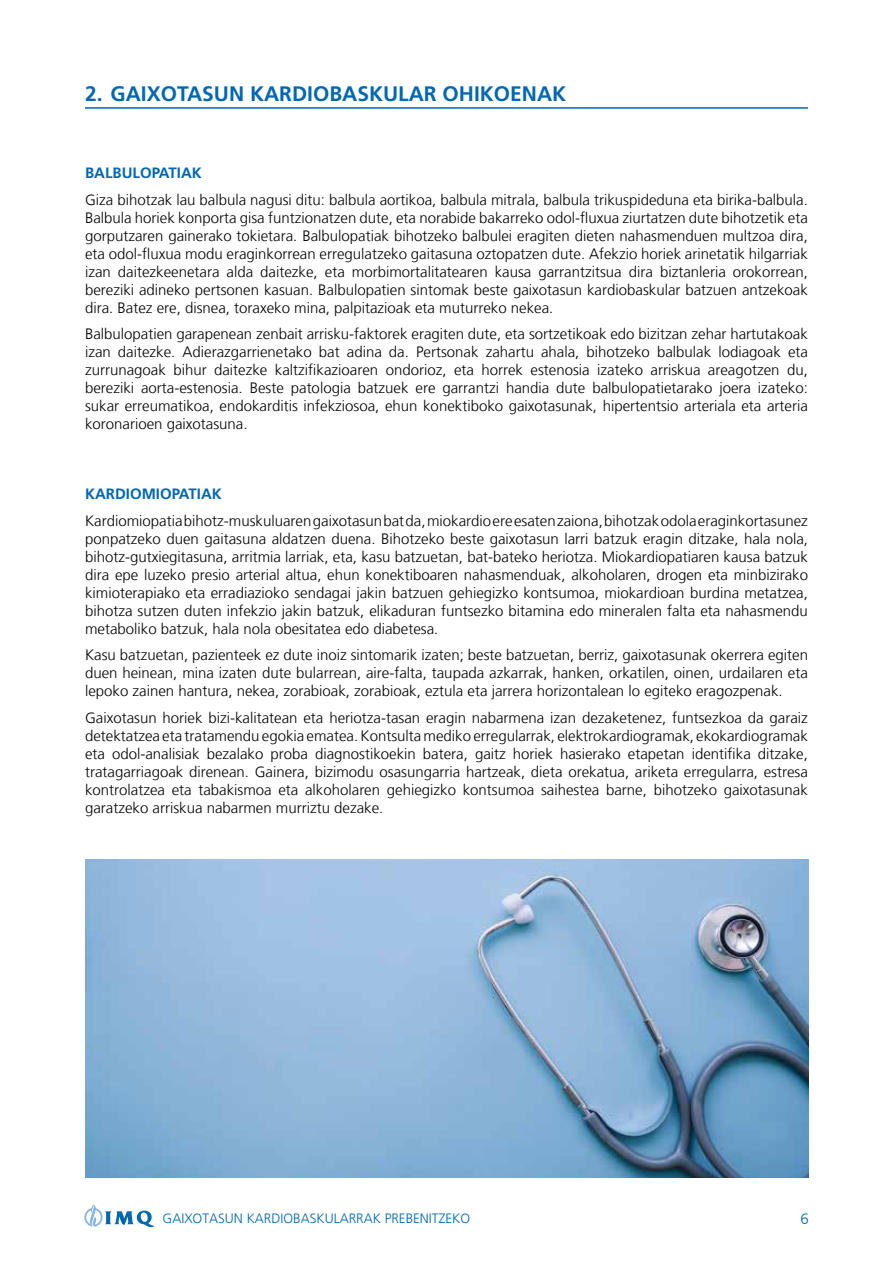
<style>
.page{position:relative;width:893px;height:1263px;background:#fff}
.page>*{position:absolute;margin:0;border:0;box-sizing:border-box;transform-origin:0 0}
.t1{font:700 21px "Frutiger LT Std";color:#0067b2}
.t2{font:300 15px/18px "Frutiger LT";color:#000;text-align:justify}
.t3{font:700 15px "Frutiger LT Std";color:#0067b2}
.t4{font:300 15px "Frutiger LT";color:#0067b2}
.t5{font:300 13.5px "Frutiger LT";color:#0067b2}
</style>
<div class="page">
<svg style="left:84px;top:1204px;width:70px;height:24px"></svg>
<img style="left:85px;top:859px;width:724px;height:319px">
<hr style="left:85px;top:107px;width:723px;height:2px;background:#0067b2">
<h1 class="t1" style="left:85px;top:81px;width:483px">2. GAIXOTASUN KARDIOBASKULAR OHIKOENAK</h1>
<p class="t3" style="left:85px;top:164px;width:118px">BALBULOPATIAK</p>
<p class="t2" style="left:85px;top:191px;width:724px">Giza bihotzak lau balbula nagusi ditu: balbula aortikoa, balbula mitrala, balbula trikuspideduna eta birika-balbula.<br>Balbula horiek konporta gisa funtzionatzen dute, eta norabide bakarreko odol-fluxua ziurtatzen dute bihotzetik eta gorputzaren gainerako tokietara. Balbulopatiak bihotzeko balbulei eragiten dieten nahasmenduen multzoa dira, eta odol-fluxua modu eraginkorrean erregulatzeko gaitasuna oztopatzen dute. Afekzio horiek arinetatik hilgarriak izan daitezkeenetara alda daitezke, eta morbimortalitatearen kausa garrantzitsua dira biztanleria orokorrean, bereziki adineko pertsonen kasuan. Balbulopatien sintomak beste gaixotasun kardiobaskular batzuen antzekoak dira. Batez ere, disnea, toraxeko mina, palpitazioak eta muturreko nekea.</p>
<p class="t2" style="left:85px;top:325px;width:724px">Balbulopatien garapenean zenbait arrisku-faktorek eragiten dute, eta sortzetikoak edo bizitzan zehar hartutakoak izan daitezke. Adierazgarrienetako bat adina da. Pertsonak zahartu ahala, bihotzeko balbulak lodiagoak eta zurrunagoak bihur daitezke kaltzifikazioaren ondorioz, eta horrek estenosia izateko arriskua areagotzen du, bereziki aorta-estenosia. Beste patologia batzuek ere garrantzi handia dute balbulopatietarako joera izateko: sukar erreumatikoa, endokarditis infekziosoa, ehun konektiboko gaixotasunak, hipertentsio arteriala eta arteria koronarioen gaixotasuna.</p>
<p class="t3" style="left:85px;top:485px;width:138px">KARDIOMIOPATIAK</p>
<p class="t2" style="left:85px;top:512px;width:724px">Kardiomiopatia bihotz-muskuluaren gaixotasun bat da, miokardio ere esaten zaiona, bihotzak odola eraginkortasunez ponpatzeko duen gaitasuna aldatzen duena. Bihotzeko beste gaixotasun larri batzuk eragin ditzake, hala nola, bihotz-gutxiegitasuna, arritmia larriak, eta, kasu batzuetan, bat-bateko heriotza. Miokardiopatiaren kausa batzuk dira epe luzeko presio arterial altua, ehun konektiboaren nahasmenduak, alkoholaren, drogen eta minbizirako kimioterapiako eta erradiazioko sendagai jakin batzuen gehiegizko kontsumoa, miokardioan burdina metatzea, bihotza sutzen duten infekzio jakin batzuk, elikaduran funtsezko bitamina edo mineralen falta eta nahasmendu metaboliko batzuk, hala nola obesitatea edo diabetesa.</p>
<p class="t2" style="left:85px;top:646px;width:724px">Kasu batzuetan, pazienteek ez dute inoiz sintomarik izaten; beste batzuetan, berriz, gaixotasunak okerrera egiten duen heinean, mina izaten dute bularrean, aire-falta, taupada azkarrak, hanken, orkatilen, oinen, urdailaren eta lepoko zainen hantura, nekea, zorabioak, zorabioak, eztula eta jarrera horizontalean lo egiteko eragozpenak.</p>
<p class="t2" style="left:85px;top:709px;width:724px">Gaixotasun horiek bizi-kalitatean eta heriotza-tasan eragin nabarmena izan dezaketenez, funtsezkoa da garaiz detektatzea eta tratamendu egokia ematea. Kontsulta mediko erregularrak, elektrokardiogramak, ekokardiogramak eta odol-analisiak bezalako proba diagnostikoekin batera, gaitz horiek hasierako etapetan identifika ditzake, tratagarriagoak direnean. Gainera, bizimodu osasungarria hartzeak, dieta orekatua, ariketa erregularra, estresa kontrolatzea eta tabakismoa eta alkoholaren gehiegizko kontsumoa saihestea barne, bihotzeko gaixotasunak garatzeko arriskua nabarmen murriztu dezake.</p>
<p class="t5" style="left:163px;top:1210px;width:309px">GAIXOTASUN KARDIOBASKULARRAK PREBENITZEKO</p>
<p class="t4" style="left:800px;top:1210px;width:10px">6</p>
</div>
